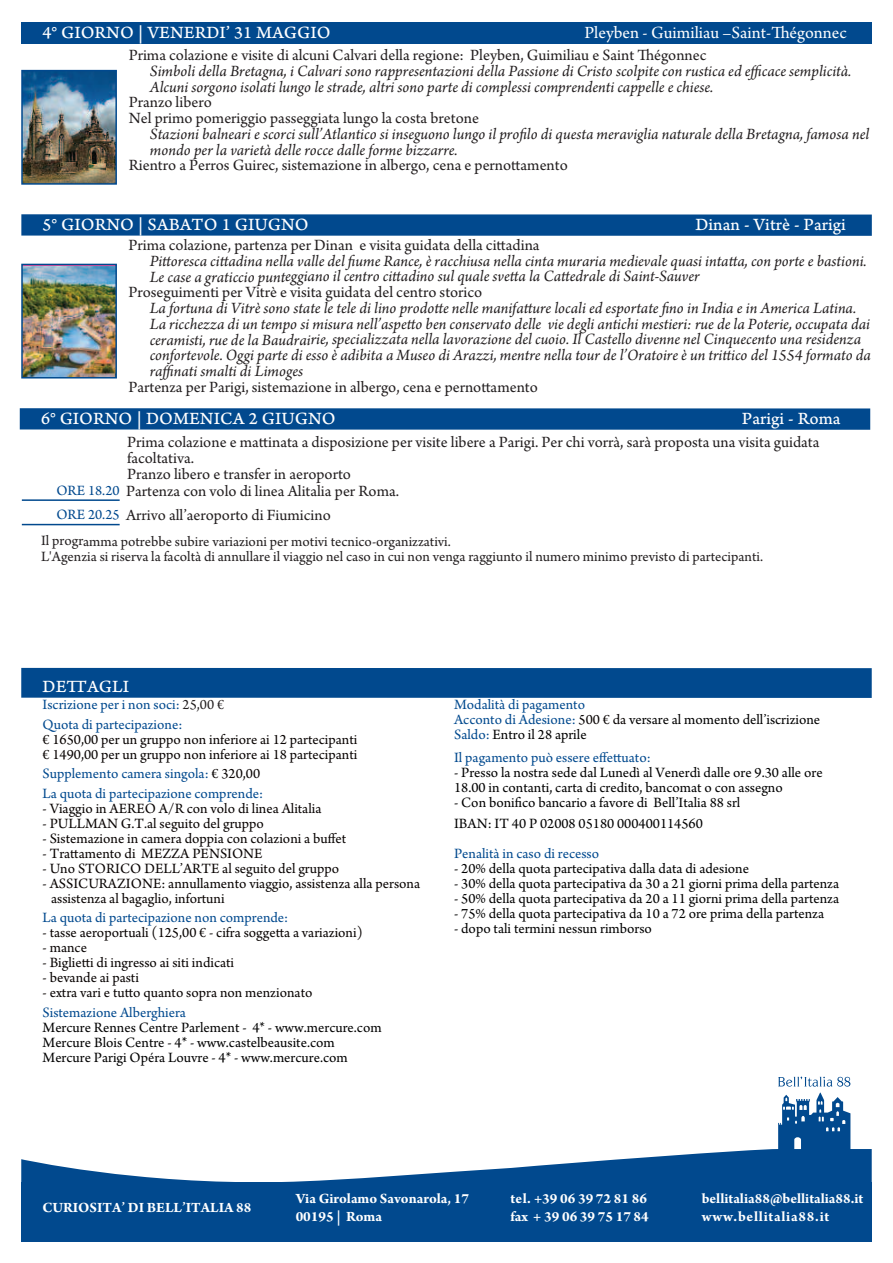
<style>
.page{position:relative;width:893px;height:1263px;background:#fff}
.page>*{position:absolute;margin:0;border:0;box-sizing:border-box;transform-origin:0 0}
.t1{font:18px "Arno Pro Caption";color:#fff}
.t2{font:18px "Arno Pro";color:#fff}
.t3{font:italic 16.5px/15.8px "Arno Pro";color:#231f20}
.t4{font:16.5px/15.8px "Arno Pro";color:#231f20}
.t5{font:15px/15px "Arno Pro";color:#000}
.t6{font:15px/15px "Arno Pro";color:#080302}
.t7{font:15px/19.5px "Arno Pro";color:#01498e}
.t8{font:15px/15.8px "Arno Pro";color:#231f20}
.t9{font:700 15px/18px "Arno Pro";color:#fff}
.s1{font-size:15px;color:#01498e}
.s2{color:#231f20}
.s3{color:#080302}
.s4{color:#01498e}
</style>
<div class="page">
<svg style="left:21px;top:1077px;width:851px;height:105px"></svg>
<div style="left:21px;top:1182px;width:851px;height:60px;background:#01498e"></div>
<div style="left:21px;top:668px;width:851px;height:30px;background:#01498e"></div>
<hr style="left:22px;top:499px;width:98px;height:2px;background:#01498e">
<div style="left:21px;top:23px;width:851px;height:21px;background:#01498e"></div>
<img style="left:24px;top:73px;width:90px;height:109px">
<div style="left:21px;top:70px;width:96px;height:115px;border:2px solid #01498e"></div>
<div style="left:21px;top:214px;width:851px;height:22px;background:#01498e"></div>
<div style="left:20px;top:408px;width:850px;height:22px;background:#01498e"></div>
<hr style="left:22px;top:524px;width:98px;height:1px;background:#01498e">
<img style="left:24px;top:267px;width:90px;height:108px">
<div style="left:21px;top:264px;width:96px;height:114px;border:2px solid #01498e"></div>
<p class="t1" style="left:43px;top:26px;width:289px">4° GIORNO | VENERDI’ 31 MAGGIO</p>
<p class="t2" style="left:584px;top:26px;width:264px">Pleyben - Guimiliau –Saint-Thégonnec</p>
<p class="t4" style="left:129px;top:49px;width:579px">Prima colazione e visite di alcuni Calvari della regione: Pleyben, Guimiliau e Saint Thégonnec</p>
<p class="t3" style="left:150px;top:65px;width:703px">Simboli della Bretagna, i Calvari sono rappresentazioni della Passione di Cristo scolpite con rustica ed efficace semplicità.<br>Alcuni sorgono isolati lungo le strade, altri sono parte di complessi comprendenti cappelle e chiese.</p>
<p class="t4" style="left:129px;top:96px;width:352px">Pranzo libero<br>Nel primo pomeriggio passeggiata lungo la costa bretone</p>
<p class="t3" style="left:150px;top:128px;width:721px">Stazioni balneari e scorci sull’Atlantico si inseguono lungo il profilo di questa meraviglia naturale della Bretagna, famosa nel mondo per la varietà delle rocce dalle forme bizzarre.</p>
<p class="t4" style="left:129px;top:159px;width:441px">Rientro a Perros Guirec, sistemazione in albergo, cena e pernottamento</p>
<p class="t1" style="left:43px;top:218px;width:268px">5° GIORNO | SABATO 1 GIUGNO</p>
<p class="t1" style="left:695px;top:218px;width:152px">Dinan - Vitrè - Parigi</p>
<p class="t4" style="left:128px;top:239px;width:413px">Prima colazione, partenza per Dinan e visita guidata della cittadina</p>
<p class="t3" style="left:150px;top:254px;width:718px">Pittoresca cittadina nella valle del fiume Rance, è racchiusa nella cinta muraria medievale quasi intatta, con porte e bastioni.<br>Le case a graticcio punteggiano il centro cittadino sul quale svetta la Cattedrale di Saint-Sauver</p>
<p class="t4" style="left:128px;top:286px;width:355px">Proseguimenti per Vitrè e visita guidata del centro storico</p>
<p class="t3" style="left:150px;top:302px;width:723px">La fortuna di Vitrè sono state le tele di lino prodotte nelle manifatture locali ed esportate fino in India e in America Latina.<br>La ricchezza di un tempo si misura nell’aspetto ben conservato delle vie degli antichi mestieri: rue de la Poterie, occupata dai ceramisti, rue de la Baudrairie, specializzata nella lavorazione del cuoio. Il Castello divenne nel Cinquecento una residenza confortevole. Oggi parte di esso è adibita a Museo di Arazzi, mentre nella tour de l’Oratoire è un trittico del 1554 formato da raffinati smalti di Limoges</p>
<p class="t4" style="left:128px;top:380px;width:411px">Partenza per Parigi, sistemazione in albergo, cena e pernottamento</p>
<p class="t1" style="left:41px;top:412px;width:296px">6° GIORNO | DOMENICA 2 GIUGNO</p>
<p class="t1" style="left:742px;top:412px;width:100px">Parigi - Roma</p>
<p class="t4" style="left:127px;top:436px;width:694px">Prima colazione e mattinata a disposizione per visite libere a Parigi. Per chi vorrà, sarà proposta una visita guidata facoltativa.<br>Pranzo libero e transfer in aeroporto</p>
<p class="t4" style="left:56px;top:509px;width:276px"><span class="s1">ORE 20.25</span> Arrivo all’aeroporto di Fiumicino</p>
<p class="t4" style="left:56px;top:485px;width:344px"><span class="s1">ORE 18.20</span> Partenza con volo di linea Alitalia per Roma.</p>
<p class="t8" style="left:41px;top:534px;width:723px">Il programma potrebbe subire variazioni per motivi tecnico-organizzativi.<br>L'Agenzia si riserva la facoltà di annullare il viaggio nel caso in cui non venga raggiunto il numero minimo previsto di partecipanti.</p>
<p class="t1" style="left:43px;top:680px;width:88px">DETTAGLI</p>
<p class="t7" style="left:43px;top:696px;width:183px">Iscrizione per i non soci: <span class="s2">25,00 €<br></span>Quota di partecipazione:</p>
<p class="t6" style="left:43px;top:733px;width:316px">€ 1650,00 per un gruppo non inferiore ai 12 partecipanti € 1490,00 per un gruppo non inferiore ai 18 partecipanti</p>
<p class="t7" style="left:43px;top:765px;width:222px">Supplemento camera singola: <span class="s3">€ 320,00<br></span>La quota di partecipazione comprende:</p>
<p class="t6" style="left:43px;top:802px;width:280px">- Viaggio in AEREO A/R con volo di linea Alitalia</p>
<p class="t6" style="left:43px;top:817px;width:223px">- PULLMAN G.T.al seguito del gruppo</p>
<p class="t6" style="left:43px;top:832px;width:305px">- Sistemazione in camera doppia con colazioni a buffet</p>
<p class="t6" style="left:43px;top:847px;width:222px">- Trattamento di MEZZA PENSIONE</p>
<p class="t6" style="left:43px;top:862px;width:298px">- Uno STORICO DELL’ARTE al seguito del gruppo</p>
<p class="t6" style="left:51px;top:877px;width:371px;text-indent:-9px">- ASSICURAZIONE: annullamento viaggio, assistenza alla persona assistenza al bagaglio, infortuni</p>
<p class="t7" style="left:43px;top:909px;width:247px">La quota di partecipazione non comprende:</p>
<p class="t6" style="left:43px;top:927px;width:322px">- tasse aeroportuali (125,00 € - cifra soggetta a variazioni)</p>
<p class="t6" style="left:43px;top:941px;width:46px">- mance</p>
<p class="t6" style="left:43px;top:956px;width:193px">- Biglietti di ingresso ai siti indicati</p>
<p class="t6" style="left:43px;top:971px;width:98px">- bevande ai pasti</p>
<p class="t6" style="left:43px;top:986px;width:271px">- extra vari e tutto quanto sopra non menzionato</p>
<p class="t7" style="left:43px;top:1004px;width:145px">Sistemazione Alberghiera</p>
<p class="t5" style="left:43px;top:1021px;width:341px">Mercure Rennes Centre Parlement - 4* - www.mercure.com<br>Mercure Blois Centre - 4* - www.castelbeausite.com<br>Mercure Parigi Opéra Louvre - 4* - www.mercure.com</p>
<p class="t5" style="left:454px;top:699px;width:368px"><span class="s4">Modalità di pagamento<br>Acconto di Adesione:</span> <span class="s3">500 € da</span> versare al momento dell’iscrizione<br><span class="s4">Saldo:</span> Entro il 28 aprile</p>
<p class="t7" style="left:454px;top:749px;width:198px">Il pagamento può essere effettuato:</p>
<p class="t5" style="left:454px;top:766px;width:370px">- Presso la nostra sede dal Lunedì al Venerdì dalle ore 9.30 alle ore<br>18.00 in contanti, carta di credito, bancomat o con assegno</p>
<p class="t5" style="left:454px;top:793px;width:288px;line-height:21px">- Con bonifico bancario a favore di Bell’Italia 88 srl<br>IBAN: IT 40 P 02008 05180 000400114560</p>
<p class="t7" style="left:454px;top:845px;width:147px">Penalità in caso di recesso</p>
<p class="t5" style="left:454px;top:862px;width:297px">- 20% della quota partecipativa dalla data di adesione</p>
<p class="t5" style="left:454px;top:877px;width:387px">- 30% della quota partecipativa da 30 a 21 giorni prima della partenza</p>
<p class="t5" style="left:454px;top:892px;width:387px">- 50% della quota partecipativa da 20 a 11 giorni prima della partenza</p>
<p class="t5" style="left:454px;top:907px;width:372px">- 75% della quota partecipativa da 10 a 72 ore prima della partenza</p>
<p class="t5" style="left:454px;top:922px;width:199px">- dopo tali termini nessun rimborso</p>
<p class="t9" style="left:43px;top:1200px;width:210px">CURIOSITA’ DI BELL’ITALIA 88</p>
<p class="t9" style="left:296px;top:1191px;width:175px">Via Girolamo Savonarola, 17<br>00195 | Roma</p>
<p class="t9" style="left:510px;top:1191px;width:140px">tel. +39 06 39 72 81 86 fax + 39 06 39 75 17 84</p>
<p class="t9" style="left:702px;top:1191px;width:163px">bellitalia88@bellitalia88.it www.bellitalia88.it</p>
</div>
